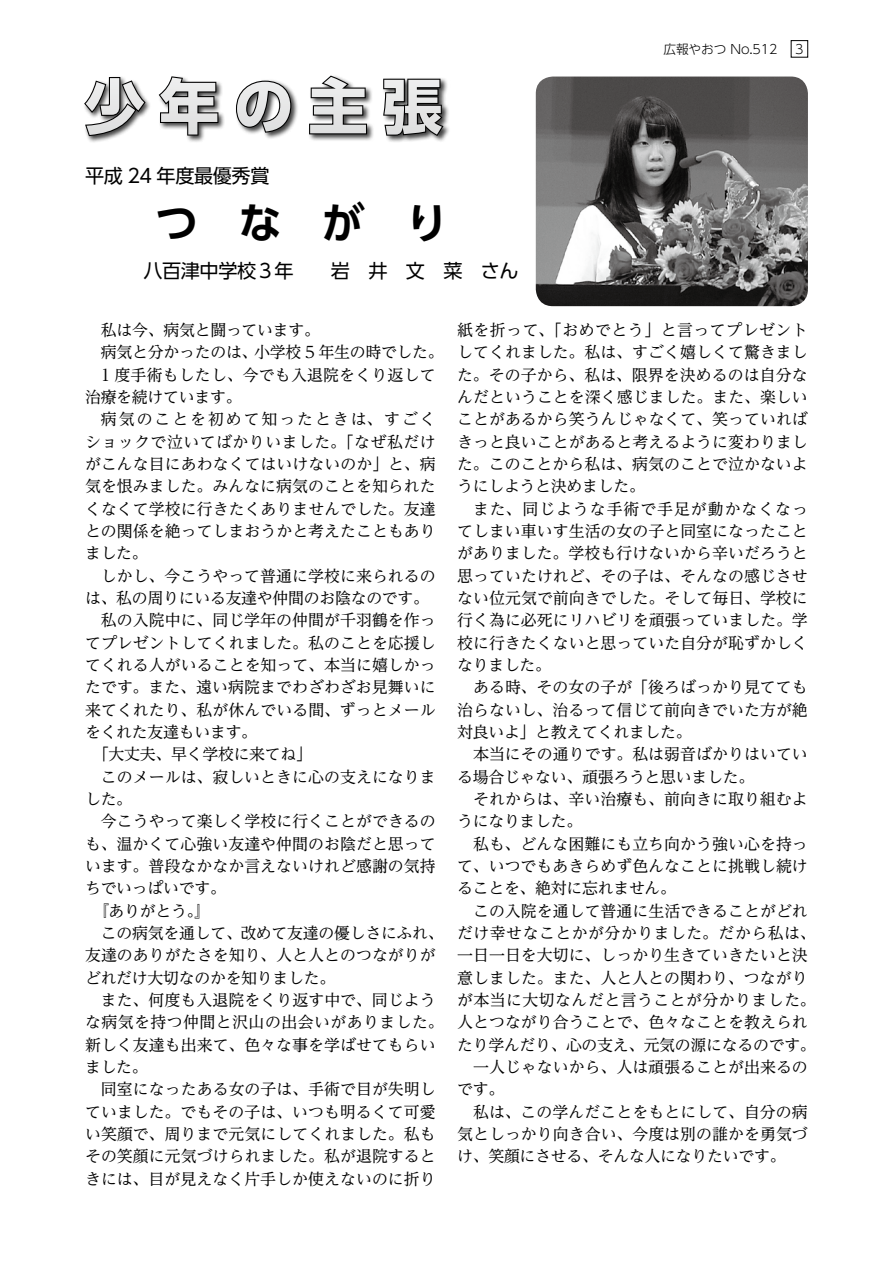
<style>
.page{position:relative;width:893px;height:1263px;background:#fff}
.page>*{position:absolute;margin:0;border:0;box-sizing:border-box;transform-origin:0 0}
.t1{font:700 59.55px "UD Shin Go Pro";letter-spacing:.25em;color:#fff}
.t2{font:700 42.45px "UD Shin Go Pro De";color:#000}
.t3{font:19.2px "UD Shin Go Pro";letter-spacing:-.02em;color:#000}
.t4{font:15.9px/22.4px "UD Reimin Pro";color:#000;text-align:justify}
.t5{font:15.9px "UD Reimin Pro";letter-spacing:-.02em;color:#000}
.t6{font:15.9px "UD Reimin Pro";letter-spacing:.03em;color:#000}
.t7{font:15.9px "UD Reimin Pro";letter-spacing:.025em;color:#000}
.t8{font:15.9px "UD Reimin Pro";letter-spacing:.12em;color:#000}
.t9{font:300 12.75px "UD Shin Go NT Pro";letter-spacing:-.01em;color:#000}
</style>
<div class="page">
<svg style="left:84px;top:76px;width:63px;height:61px"></svg>
<svg style="left:158px;top:76px;width:61px;height:61px"></svg>
<svg style="left:236px;top:80px;width:56px;height:54px"></svg>
<svg style="left:309px;top:75px;width:59px;height:60px"></svg>
<svg style="left:383px;top:78px;width:62px;height:59px;background:#494949"></svg>
<img style="left:536px;top:77px;width:272px;height:229px">
<div style="left:791px;top:40px;width:17px;height:17px;border:1px solid #000"></div>
<h1 class="t1" style="left:85px;top:58px;width:359px">少年の主張</h1>
<p class="t3" style="left:85px;top:160px;width:186px">平成 24 年度最優秀賞</p>
<h2 class="t2" style="left:156px;top:189px;width:294px">つ　な　が　り</h2>
<p class="t3" style="left:143px;top:256px;width:377px">八百津中学校３年　　岩　井　文　菜　さん</p>
<p class="t9" style="left:663px;top:39px;width:116px">広報やおつ No.512</p>
<p class="t9" style="left:795px;top:39px;width:10px">3</p>
<p class="t5" style="left:101px;top:317px;width:221px">私は今、病気と闘っています。</p>
<p class="t5" style="left:101px;top:339px;width:344px">病気と分かったのは、小学校 5 年生の時でした。</p>
<p class="t4" style="left:101px;top:363px;width:336px">1 度手術もしたし、今でも入退院をくり返して</p>
<p class="t5" style="left:85px;top:384px;width:158px">治療を続けています。</p>
<p class="t8" style="left:101px;top:406px;width:336px">病気のことを初めて知ったときは、すごく</p>
<p class="t6" style="left:85px;top:429px;width:352px">ショックで泣いてばかりいました。「なぜ私だけ</p>
<p class="t4" style="left:85px;top:452px;width:352px">がこんな目にあわなくてはいけないのか」と、病</p>
<p class="t4" style="left:85px;top:475px;width:352px">気を恨みました。みんなに病気のことを知られた</p>
<p class="t4" style="left:85px;top:497px;width:352px">くなくて学校に行きたくありませんでした。友達</p>
<p class="t4" style="left:85px;top:519px;width:352px">との関係を絶ってしまおうかと考えたこともあり</p>
<p class="t4" style="left:85px;top:542px;width:64px">ました。</p>
<p class="t4" style="left:101px;top:564px;width:336px">しかし、今こうやって普通に学校に来られるの</p>
<p class="t5" style="left:85px;top:585px;width:346px">は、私の周りにいる友達や仲間のお陰なのです。</p>
<p class="t4" style="left:101px;top:609px;width:336px">私の入院中に、同じ学年の仲間が千羽鶴を作っ</p>
<p class="t4" style="left:85px;top:631px;width:352px">てプレゼントしてくれました。私のことを応援し</p>
<p class="t4" style="left:85px;top:653px;width:352px">てくれる人がいることを知って、本当に嬉しかっ</p>
<p class="t4" style="left:85px;top:676px;width:352px">たです。また、遠い病院までわざわざお見舞いに</p>
<p class="t4" style="left:85px;top:698px;width:352px">来てくれたり、私が休んでいる間、ずっとメール</p>
<p class="t5" style="left:85px;top:719px;width:174px">をくれた友達もいます。</p>
<p class="t5" style="left:93px;top:741px;width:221px">「大丈夫、早く学校に来てね」</p>
<p class="t4" style="left:101px;top:765px;width:336px">このメールは、寂しいときに心の支えになりま</p>
<p class="t4" style="left:85px;top:787px;width:49px">した。</p>
<p class="t4" style="left:101px;top:810px;width:336px">今こうやって楽しく学校に行くことができるの</p>
<p class="t4" style="left:85px;top:832px;width:352px">も、温かくて心強い友達や仲間のお陰だと思って</p>
<p class="t4" style="left:85px;top:854px;width:352px">います。普段なかなか言えないけれど感謝の気持</p>
<p class="t5" style="left:85px;top:875px;width:142px">ちでいっぱいです。</p>
<p class="t4" style="left:93px;top:899px;width:119px">『ありがとう。』</p>
<p class="t5" style="left:101px;top:920px;width:344px">この病気を通して、改めて友達の優しさにふれ、</p>
<p class="t4" style="left:85px;top:943px;width:352px">友達のありがたさを知り、人と人とのつながりが</p>
<p class="t5" style="left:85px;top:965px;width:252px">どれだけ大切なのかを知りました。</p>
<p class="t4" style="left:101px;top:988px;width:336px">また、何度も入退院をくり返す中で、同じよう</p>
<p class="t7" style="left:85px;top:1009px;width:360px">な病気を持つ仲間と沢山の出会いがありました。</p>
<p class="t4" style="left:85px;top:1033px;width:352px">新しく友達も出来て、色々な事を学ばせてもらい</p>
<p class="t4" style="left:85px;top:1055px;width:64px">ました。</p>
<p class="t4" style="left:101px;top:1077px;width:336px">同室になったある女の子は、手術で目が失明し</p>
<p class="t4" style="left:85px;top:1100px;width:352px">ていました。でもその子は、いつも明るくて可愛</p>
<p class="t4" style="left:85px;top:1122px;width:352px">い笑顔で、周りまで元気にしてくれました。私も</p>
<p class="t4" style="left:85px;top:1144px;width:352px">その笑顔に元気づけられました。私が退院すると</p>
<p class="t4" style="left:85px;top:1167px;width:352px">きには、目が見えなく片手しか使えないのに折り</p>
<p class="t4" style="left:457px;top:318px;width:352px">紙を折って、「おめでとう」と言ってプレゼントしてくれました。私は、すごく嬉しくて驚きました。その子から、私は、限界を決めるのは自分なんだということを深く感じました。また、楽しいことがあるから笑うんじゃなくて、笑っていればきっと良いことがあると考えるように変わりました。このことから私は、病気のことで泣かないようにしようと決めました。</p>
<p class="t4" style="left:457px;top:497px;width:352px;text-indent:16px">また、同じような手術で手足が動かなくなってしまい車いす生活の女の子と同室になったことがありました。学校も行けないから辛いだろうと思っていたけれど、その子は、そんなの感じさせない位元気で前向きでした。そして毎日、学校に行く為に必死にリハビリを頑張っていました。学校に行きたくないと思っていた自分が恥ずかしくなりました。</p>
<p class="t4" style="left:457px;top:676px;width:352px;text-indent:16px">ある時、その女の子が「後ろばっかり見てても治らないし、治るって信じて前向きでいた方が絶対良いよ」と教えてくれました。</p>
<p class="t4" style="left:457px;top:743px;width:352px;text-indent:16px">本当にその通りです。私は弱音ばかりはいている場合じゃない、頑張ろうと思いました。</p>
<p class="t4" style="left:457px;top:787px;width:352px;text-indent:16px">それからは、辛い治療も、前向きに取り組むようになりました。</p>
<p class="t4" style="left:457px;top:832px;width:352px;text-indent:16px">私も、どんな困難にも立ち向かう強い心を持って、いつでもあきらめず色んなことに挑戦し続けることを、絶対に忘れません。</p>
<p class="t4" style="left:473px;top:899px;width:336px">この入院を通して普通に生活できることがどれ</p>
<p class="t6" style="left:457px;top:920px;width:360px">だけ幸せなことかが分かりました。だから私は、</p>
<p class="t4" style="left:457px;top:943px;width:352px">一日一日を大切に、しっかり生きていきたいと決</p>
<p class="t4" style="left:457px;top:966px;width:352px">意しました。また、人と人との関わり、つながり</p>
<p class="t7" style="left:457px;top:987px;width:360px">が本当に大切なんだと言うことが分かりました。</p>
<p class="t4" style="left:457px;top:1010px;width:352px">人とつながり合うことで、色々なことを教えられ</p>
<p class="t5" style="left:457px;top:1031px;width:360px">たり学んだり、心の支え、元気の源になるのです。</p>
<p class="t4" style="left:473px;top:1055px;width:336px">一人じゃないから、人は頑張ることが出来るの</p>
<p class="t4" style="left:457px;top:1077px;width:49px">です。</p>
<p class="t4" style="left:473px;top:1100px;width:336px">私は、この学んだことをもとにして、自分の病</p>
<p class="t4" style="left:457px;top:1122px;width:352px">気としっかり向き合い、今度は別の誰かを勇気づ</p>
<p class="t5" style="left:457px;top:1143px;width:330px">け、笑顔にさせる、そんな人になりたいです。</p>
</div>
